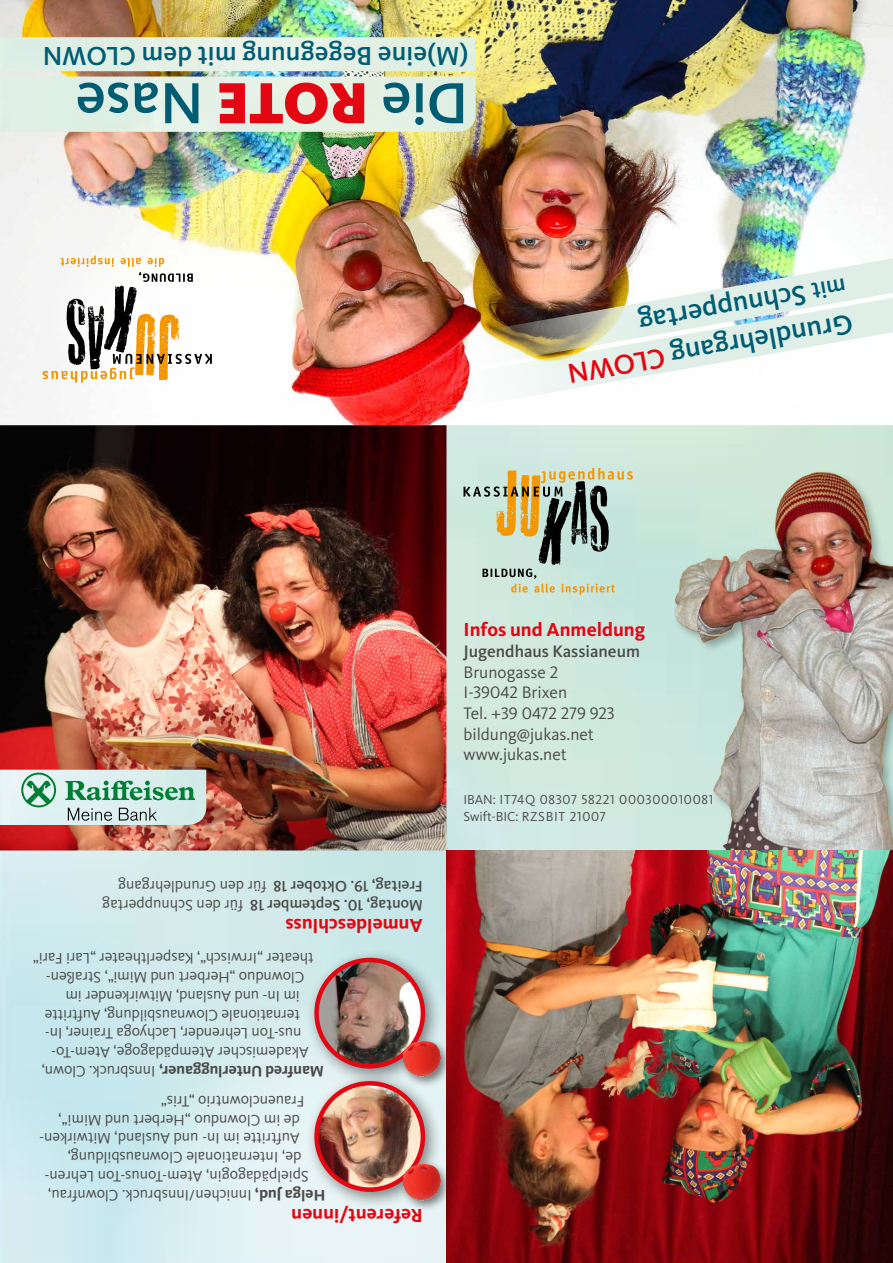
<style>
.page{position:relative;width:893px;height:1263px;background:#fff}
.page>*{position:absolute;margin:0;border:0;box-sizing:border-box;transform-origin:0 0}
.t1{font:500 60px "Kievit";color:#005c72}
.t2{font:500 28.5px/37.5px "Kievit";color:#005c72}
.t3{font:500 27px "Kievit";color:#005c72}
.t4{font:700 19.5px "Kievit";color:#e30613}
.t5{font:500 17.25px/20.7px "Kievit";color:#4a4a49}
.t6{font:17.25px/20.7px "Kievit Regular SC";letter-spacing:-.005em;color:#4a4a49}
.t7{font:17.25px/20.7px "Kievit";color:#4a4a49}
.t8{font:15.75px/18.9px "Kievit";letter-spacing:-.005em;color:#4a4a49}
.t9{font:700 15.75px "Kievit";letter-spacing:-.005em;color:#4a4a49}
.t10{font:500 15.75px "Kievit";color:#4a4a49}
.t11{font:13.5px "Kievit Regular SC";letter-spacing:.05em;color:#4a4a49}
.t12{font:13.5px "Kievit";color:#4a4a49}
.s1{font-weight:900;color:#e30613}
.s2{color:#e30613}
.s3{font-size:24px}
.s4{font-family:"Kievit Medium SC";font-weight:400}
.s5{font-weight:500}
.s6{font-family:"Kievit Medium SC"}
.s7{font-weight:400}
.s8{font-weight:700}
.s9{font-family:"Kievit Regular SC";font-weight:400}
.s10{font-family:"Kievit"}
.s11{font-family:"Kievit Regular SC"}
</style>
<div class="page">
<img style="left:0;top:0;width:893px;height:425px">
<svg style="left:469px;top:295px;width:424px;height:111px"></svg>
<img style="left:477px;top:255px;width:416px;height:110px">
<div style="left:46px;top:240px;width:162px;height:161px;background:#fff;border-radius:50%"></div>
<svg style="left:43px;top:255px;width:169px;height:128px"></svg>
<svg style="left:463px;top:468px;width:170px;height:127px;background:#b3bea6"></svg>
<img style="left:0;top:425px;width:446px;height:425px">
<svg style="left:68px;top:808px;width:44px;height:13px"></svg>
<svg style="left:119px;top:808px;width:38px;height:13px"></svg>
<svg style="left:65px;top:781px;width:130px;height:19px;background:#7bbd9c"></svg>
<svg style="left:21px;top:773px;width:35px;height:34px"></svg>
<div style="left:305px;top:1071px;width:138px;height:139px;background:#000;opacity:.5"></div>
<img style="left:317px;top:1083px;width:106px;height:106px;border-radius:53px">
<div style="left:314px;top:1081px;width:111px;height:111px;border:4px solid #e30613;border-radius:50%"></div>
<div style="left:305px;top:948px;width:138px;height:138px;background:#000;opacity:.5"></div>
<img style="left:317px;top:960px;width:106px;height:106px;border-radius:53px">
<div style="left:314px;top:958px;width:111px;height:110px;border:4px solid #e30613;border-radius:50%"></div>
<div style="left:400px;top:1161px;width:52px;height:51px;background:#000;opacity:.5"></div>
<img style="left:404px;top:1164px;width:36px;height:36px">
<div style="left:400px;top:1038px;width:52px;height:50px;background:#000;opacity:.5"></div>
<img style="left:404px;top:1041px;width:36px;height:36px">
<img style="left:663px;top:423px;width:230px;height:427px">
<img style="left:446px;top:850px;width:447px;height:413px">
<h3 class="t3" style="left:468px;top:72px;width:427px;rotate:-180deg">(M)eine Begegnung mit dem CLOWN</h3>
<h1 class="t1" style="left:468px;top:138px;width:395px;rotate:-180deg">Die <span class="s1">ROTE</span> Nase</h1>
<h2 class="t2" style="left:856px;top:342px;width:290px;rotate:170deg">Grundlehrgang <span class="s2">CLOWN </span><span class="s3">mit</span> Schnuppertag</h2>
<p class="t10" style="left:423px;top:895px;width:151px;rotate:-180deg">Freitag, <span class="s4">19</span>. Oktober <span class="s4">18</span></p>
<p class="t8" style="left:266px;top:914px;width:150px;text-indent:-156px;rotate:-180deg"><span class="s5">Montag,</span> <span class="s6">10</span><span class="s5">. September</span> <span class="s6">18<br></span>für den Grundlehrgang</p>
<p class="t8" style="left:243px;top:914px;width:142px;rotate:-180deg">für den Schnuppertag</p>
<p class="t4" style="left:423px;top:937px;width:139px;rotate:-180deg">Anmeldeschluss</p>
<p class="t8" style="left:313px;top:967px;width:282px;rotate:-180deg">theater „Irrwisch“, Kasperltheater „Lari Fari“</p>
<p class="t8" style="left:304px;top:986px;width:258px;rotate:-180deg">Clownduo „Herbert und Mimi“, Straßen-</p>
<p class="t8" style="left:300px;top:1005px;width:236px;rotate:-180deg">im In- und Ausland, Mitwirkender im</p>
<p class="t8" style="left:300px;top:1024px;width:257px;rotate:-180deg">ternationale Clownausbildung, Auftritte</p>
<p class="t8" style="left:301px;top:1043px;width:258px;rotate:-180deg">nus-Ton Lehrender, Lachyoga Trainer, In-</p>
<p class="t8" style="left:309px;top:1062px;width:259px;rotate:-180deg">Akademischer Atempädagoge, Atem-To-</p>
<p class="t9" style="left:324px;top:1081px;width:284px;rotate:-180deg">Manfred Unterluggauer, <span class="s7">Innsbruck. Clown,</span></p>
<p class="t8" style="left:304px;top:1110px;width:145px;rotate:-180deg">Frauenclowntrio „Tris“</p>
<p class="t8" style="left:300px;top:1129px;width:243px;rotate:-180deg">de im Clownduo „Herbert und Mimi“,</p>
<p class="t8" style="left:300px;top:1148px;width:262px;rotate:-180deg">Auftritte im In- und Ausland, Mitwirken-</p>
<p class="t8" style="left:301px;top:1167px;width:235px;rotate:-180deg">de, Internationale Clownausbildung,</p>
<p class="t8" style="left:309px;top:1186px;width:264px;rotate:-180deg">Spielpädagogin, Atem-Tonus-Ton Lehren-</p>
<p class="t8" style="left:325px;top:1204px;width:279px;rotate:-180deg"><span class="s8">Helga Jud,</span> Innichen/Innsbruck. Clownfrau,</p>
<p class="t4" style="left:423px;top:1227px;width:133px;rotate:-180deg">Referent/innen</p>
<p class="t4" style="left:463px;top:618px;width:183px">Infos und Anmeldung</p>
<p class="t5" style="left:463px;top:641px;width:178px">Jugendhaus Kassianeum<br><span class="s7">Brunogasse</span> <span class="s9">2</span></p>
<p class="t6" style="left:463px;top:682px;width:153px">I-39042 <span class="s10">Brixen<br>Tel. +</span>39 0472 279 923</p>
<p class="t7" style="left:463px;top:724px;width:132px">bildung@jukas.net www.jukas.net</p>
<p class="t11" style="left:463px;top:792px;width:251px"><span class="s10">IBAN: IT</span>74<span class="s10">Q</span> 08307 58221 000300010081</p>
<p class="t12" style="left:463px;top:808px;width:144px">Swift-BIC: RZSBIT <span class="s11">21007</span></p>
</div>
